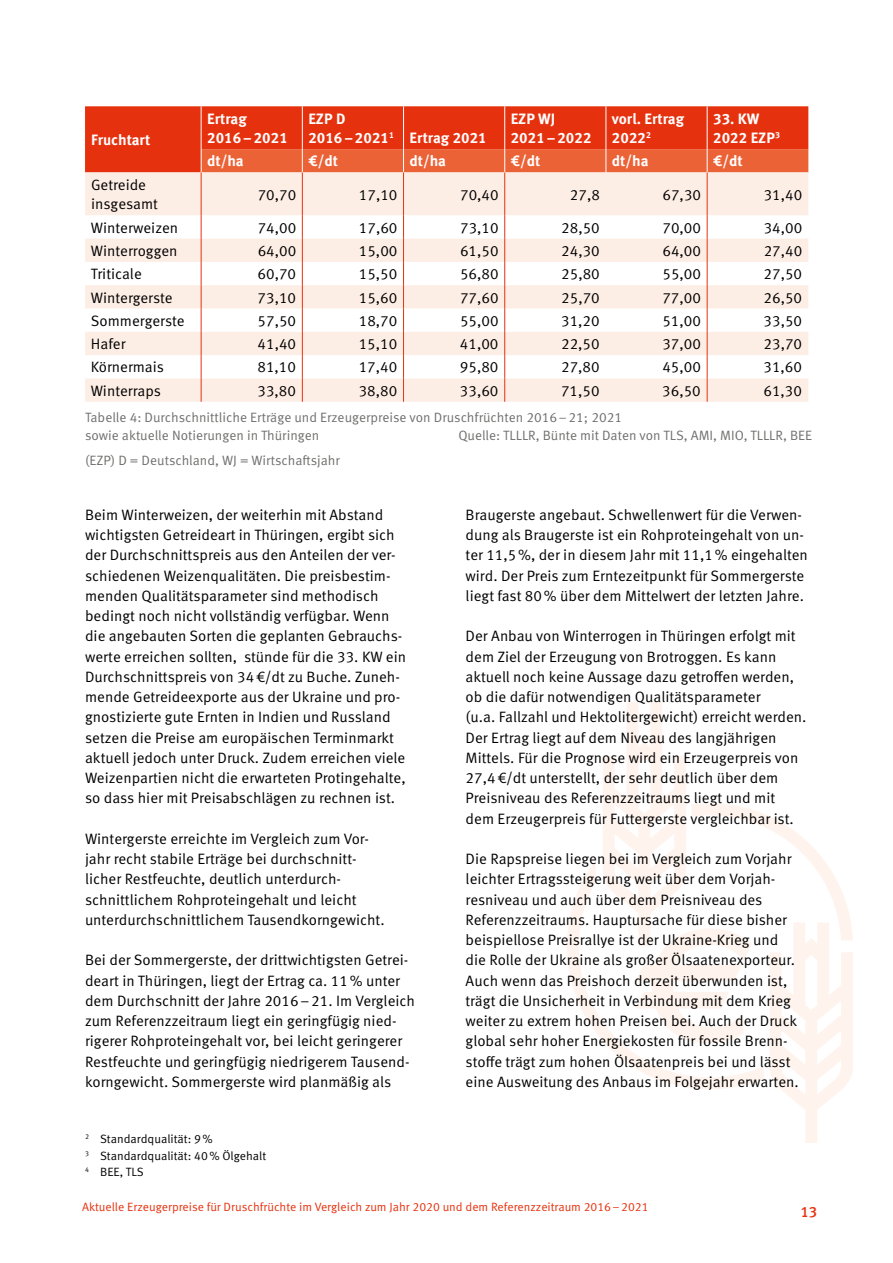
<style>
.page{position:relative;width:893px;height:1263px;background:#fff}
.page>*{position:absolute;margin:0;border:0;box-sizing:border-box;transform-origin:0 0}
.t1{font:15px/20.2px "Meta OT Norm";color:#000}
.t2{font:700 15px/19.5px "Meta OT";color:#fff}
.t3{font:500 15px "Meta OT";color:#e6310e}
.t4{font:13.5px/18px "Meta OT Norm";color:#6f6f6e}
.t5{font:12px "Meta OT Norm";color:#e6310e}
.t6{font:12px/16.5px "Meta OT Norm";color:#000}
</style>
<div class="page">
<svg style="left:603px;top:702px;width:239px;height:441px"></svg>
<svg style="left:567px;top:803px;width:286px;height:286px"></svg>
<div style="left:85px;top:106px;width:723px;height:66px;background:#e6310e"></div>
<svg style="left:85px;top:172px;width:723px;height:230px;fill:#fdeee5"></svg>
<hr style="left:201px;top:106px;width:1px;height:43px;background:#fff">
<hr style="left:302px;top:106px;width:1px;height:43px;background:#fff">
<hr style="left:403px;top:106px;width:1px;height:43px;background:#fff">
<hr style="left:504px;top:106px;width:1px;height:43px;background:#fff">
<hr style="left:606px;top:106px;width:1px;height:43px;background:#fff">
<hr style="left:707px;top:106px;width:1px;height:43px;background:#fff">
<div style="left:201px;top:149px;width:607px;height:23px;background:#ec6237"></div>
<hr style="left:201px;top:172px;width:1px;height:43px;background:#e6310e">
<hr style="left:302px;top:172px;width:1px;height:43px;background:#e6310e">
<hr style="left:403px;top:172px;width:1px;height:43px;background:#e6310e">
<hr style="left:504px;top:172px;width:1px;height:43px;background:#e6310e">
<svg style="left:201px;top:215px;width:1px;height:187px"></svg>
<svg style="left:302px;top:215px;width:1px;height:187px"></svg>
<svg style="left:403px;top:215px;width:1px;height:187px"></svg>
<svg style="left:504px;top:215px;width:1px;height:187px"></svg>
<hr style="left:707px;top:172px;width:1px;height:43px;background:#e6310e">
<svg style="left:707px;top:215px;width:1px;height:187px"></svg>
<p class="t2" style="left:91px;top:130px;width:61px">Fruchtart</p>
<p class="t2" style="left:207px;top:109px;width:82px">Ertrag<br>2016 – 2021</p>
<p class="t2" style="left:308px;top:109px;width:180px">EZP D<br>2016 – 2021<sup>1</sup> Ertrag 2021</p>
<p class="t2" style="left:511px;top:109px;width:82px">EZP WJ<br>2021 – 2022</p>
<p class="t2" style="left:612px;top:109px;width:74px">vorl. Ertrag<br>2022<sup>2</sup></p>
<p class="t2" style="left:713px;top:109px;width:68px">33. KW<br>2022 EZP<sup>3</sup></p>
<p class="t2" style="left:207px;top:152px;width:38px">dt/ha</p>
<p class="t2" style="left:308px;top:152px;width:31px">€/dt</p>
<p class="t2" style="left:409px;top:152px;width:38px">dt/ha</p>
<p class="t2" style="left:511px;top:152px;width:31px">€/dt</p>
<p class="t2" style="left:612px;top:152px;width:38px">dt/ha</p>
<p class="t2" style="left:713px;top:152px;width:31px">€/dt</p>
<p class="t1" style="left:91px;top:175px;width:68px;line-height:19.5px">Getreide insgesamt</p>
<p class="t1" style="left:258px;top:184px;width:40px">70,70</p>
<p class="t1" style="left:359px;top:184px;width:40px">17,10</p>
<p class="t1" style="left:460px;top:184px;width:40px">70,40</p>
<p class="t1" style="left:570px;top:184px;width:31px">27,8</p>
<p class="t1" style="left:662px;top:184px;width:40px">67,30</p>
<p class="t1" style="left:764px;top:184px;width:40px">31,40</p>
<p class="t1" style="left:91px;top:217px;width:89px">Winterweizen</p>
<p class="t1" style="left:258px;top:217px;width:40px">74,00</p>
<p class="t1" style="left:359px;top:217px;width:40px">17,60</p>
<p class="t1" style="left:460px;top:217px;width:40px">73,10</p>
<p class="t1" style="left:561px;top:217px;width:40px">28,50</p>
<p class="t1" style="left:662px;top:217px;width:40px">70,00</p>
<p class="t1" style="left:764px;top:217px;width:40px">34,00</p>
<p class="t1" style="left:91px;top:241px;width:88px">Winterroggen</p>
<p class="t1" style="left:258px;top:241px;width:40px">64,00</p>
<p class="t1" style="left:359px;top:241px;width:40px">15,00</p>
<p class="t1" style="left:460px;top:241px;width:40px">61,50</p>
<p class="t1" style="left:561px;top:241px;width:40px">24,30</p>
<p class="t1" style="left:662px;top:241px;width:40px">64,00</p>
<p class="t1" style="left:764px;top:241px;width:40px">27,40</p>
<p class="t1" style="left:91px;top:264px;width:52px">Triticale</p>
<p class="t1" style="left:258px;top:264px;width:40px">60,70</p>
<p class="t1" style="left:359px;top:264px;width:40px">15,50</p>
<p class="t1" style="left:460px;top:264px;width:40px">56,80</p>
<p class="t1" style="left:561px;top:264px;width:40px">25,80</p>
<p class="t1" style="left:662px;top:264px;width:40px">55,00</p>
<p class="t1" style="left:764px;top:264px;width:40px">27,50</p>
<p class="t1" style="left:91px;top:287px;width:83px">Wintergerste</p>
<p class="t1" style="left:258px;top:287px;width:40px">73,10</p>
<p class="t1" style="left:359px;top:287px;width:40px">15,60</p>
<p class="t1" style="left:460px;top:287px;width:40px">77,60</p>
<p class="t1" style="left:561px;top:287px;width:40px">25,70</p>
<p class="t1" style="left:662px;top:287px;width:40px">77,00</p>
<p class="t1" style="left:764px;top:287px;width:40px">26,50</p>
<p class="t1" style="left:91px;top:311px;width:95px">Sommergerste</p>
<p class="t1" style="left:258px;top:311px;width:40px">57,50</p>
<p class="t1" style="left:359px;top:311px;width:40px">18,70</p>
<p class="t1" style="left:460px;top:311px;width:40px">55,00</p>
<p class="t1" style="left:561px;top:311px;width:40px">31,20</p>
<p class="t1" style="left:662px;top:311px;width:40px">51,00</p>
<p class="t1" style="left:764px;top:311px;width:40px">33,50</p>
<p class="t1" style="left:91px;top:334px;width:36px">Hafer</p>
<p class="t1" style="left:258px;top:334px;width:40px">41,40</p>
<p class="t1" style="left:359px;top:334px;width:40px">15,10</p>
<p class="t1" style="left:460px;top:334px;width:40px">41,00</p>
<p class="t1" style="left:561px;top:334px;width:40px">22,50</p>
<p class="t1" style="left:662px;top:334px;width:40px">37,00</p>
<p class="t1" style="left:763px;top:334px;width:40px">23,70</p>
<p class="t1" style="left:91px;top:357px;width:75px">Körnermais</p>
<p class="t1" style="left:258px;top:357px;width:40px">81,10</p>
<p class="t1" style="left:359px;top:357px;width:40px">17,40</p>
<p class="t1" style="left:460px;top:357px;width:40px">95,80</p>
<p class="t1" style="left:561px;top:357px;width:40px">27,80</p>
<p class="t1" style="left:662px;top:357px;width:40px">45,00</p>
<p class="t1" style="left:763px;top:357px;width:40px">31,60</p>
<p class="t1" style="left:91px;top:381px;width:72px">Winterraps</p>
<p class="t1" style="left:257px;top:381px;width:40px">33,80</p>
<p class="t1" style="left:359px;top:381px;width:40px">38,80</p>
<p class="t1" style="left:460px;top:381px;width:40px">33,60</p>
<p class="t1" style="left:561px;top:381px;width:40px">71,50</p>
<p class="t1" style="left:662px;top:381px;width:40px">36,50</p>
<p class="t1" style="left:763px;top:381px;width:40px">61,30</p>
<p class="t4" style="left:85px;top:409px;width:539px">Tabelle 4: Durchschnittliche Erträge und Erzeugerpreise von Druschfrüchten 2016 – 21; 2021 sowie aktuelle Notierungen in Thüringen</p>
<p class="t4" style="left:458px;top:427px;width:355px">Quelle: TLLLR, Bünte mit Daten von TLS, AMI, MIO, TLLLR, BEE</p>
<p class="t4" style="left:85px;top:452px;width:256px">(EZP) D = Deutschland, WJ = Wirtschaftsjahr</p>
<p class="t1" style="left:85px;top:505px;width:323px">Beim Winterweizen, der weiterhin mit Abstand wichtigsten Getreideart in Thüringen, ergibt sich der Durchschnittspreis aus den Anteilen der ver&shy;schiedenen Weizenqualitäten. Die preisbestim&shy;menden Qualitätsparameter sind methodisch bedingt noch nicht vollständig verfügbar. Wenn die angebauten Sorten die geplanten Gebrauchs&shy;werte erreichen sollten, stünde für die 33. KW ein Durchschnittspreis von 34 €/dt zu Buche. Zuneh&shy;mende Getreideexporte aus der Ukraine und pro&shy;gnostizierte gute Ernten in Indien und Russland setzen die Preise am europäischen Terminmarkt aktuell jedoch unter Druck. Zudem erreichen viele Weizenpartien nicht die erwarteten Protingehalte, so dass hier mit Preisabschlägen zu rechnen ist.</p>
<p class="t1" style="left:85px;top:829px;width:301px">Wintergerste erreichte im Vergleich zum Vor&shy;jahr recht stabile Erträge bei durchschnitt&shy;licher Restfeuchte, deutlich unterdurch&shy;schnittlichem Rohproteingehalt und leicht unterdurchschnittlichem Tausendkorngewicht.</p>
<p class="t1" style="left:85px;top:950px;width:331px">Bei der Sommergerste, der drittwichtigsten Getrei&shy;deart in Thüringen, liegt der Ertrag ca. 11 % unter dem Durchschnitt der Jahre 2016 – 21. Im Vergleich zum Referenzzeitraum liegt ein geringfügig nied&shy;rigerer Rohproteingehalt vor, bei leicht geringerer Restfeuchte und geringfügig niedrigerem Tausend&shy;korngewicht. Sommergerste wird planmäßig als</p>
<p class="t6" style="left:85px;top:1131px;width:183px"><sup>2</sup> Standardqualität: 9 %<br><sup>3</sup> Standardqualität: 40 % Ölgehalt<br><sup>4</sup> BEE, TLS</p>
<p class="t1" style="left:466px;top:505px;width:344px">Braugerste angebaut. Schwellenwert für die Verwen&shy;dung als Braugerste ist ein Rohproteingehalt von un&shy;ter 11,5 %, der in diesem Jahr mit 11,1 % eingehalten wird. Der Preis zum Erntezeitpunkt für Sommergerste liegt fast 80 % über dem Mittelwert der letzten Jahre.</p>
<p class="t1" style="left:466px;top:626px;width:342px">Der Anbau von Winterrogen in Thüringen erfolgt mit dem Ziel der Erzeugung von Brotroggen. Es kann aktuell noch keine Aussage dazu getroffen werden, ob die dafür notwendigen Qualitätsparameter<br>(u.a. Fallzahl und Hektolitergewicht) erreicht werden.<br>Der Ertrag liegt auf dem Niveau des langjährigen Mittels. Für die Prognose wird ein Erzeugerpreis von 27,4 €/dt unterstellt, der sehr deutlich über dem Preisniveau des Referenzzeitraums liegt und mit dem Erzeugerpreis für Futtergerste vergleichbar ist.</p>
<p class="t1" style="left:466px;top:849px;width:335px">Die Rapspreise liegen bei im Vergleich zum Vorjahr leichter Ertragssteigerung weit über dem Vorjah&shy;resniveau und auch über dem Preisniveau des Referenzzeitraums. Hauptursache für diese bisher beispiel lose Preisrallye ist der Ukraine-Krieg und die Rolle der Ukraine als großer Ölsaatenexporteur.<br>Auch wenn das Preishoch derzeit überwunden ist, trägt die Unsicherheit in Verbindung mit dem Krieg weiter zu extrem hohen Preisen bei. Auch der Druck global sehr hoher Energiekosten für fossile Brenn&shy;stoffe trägt zum hohen Ölsaatenpreis bei und lässt eine Ausweitung des Anbaus im Folgejahr erwarten.</p>
<p class="t5" style="left:82px;top:1200px;width:568px">Aktuelle Erzeugerpreise für Druschfrüchte im Vergleich zum Jahr 2020 und dem Referenzzeitraum 2016 – 2021</p>
<p class="t3" style="left:800px;top:1202px;width:19px">13</p>
</div>
